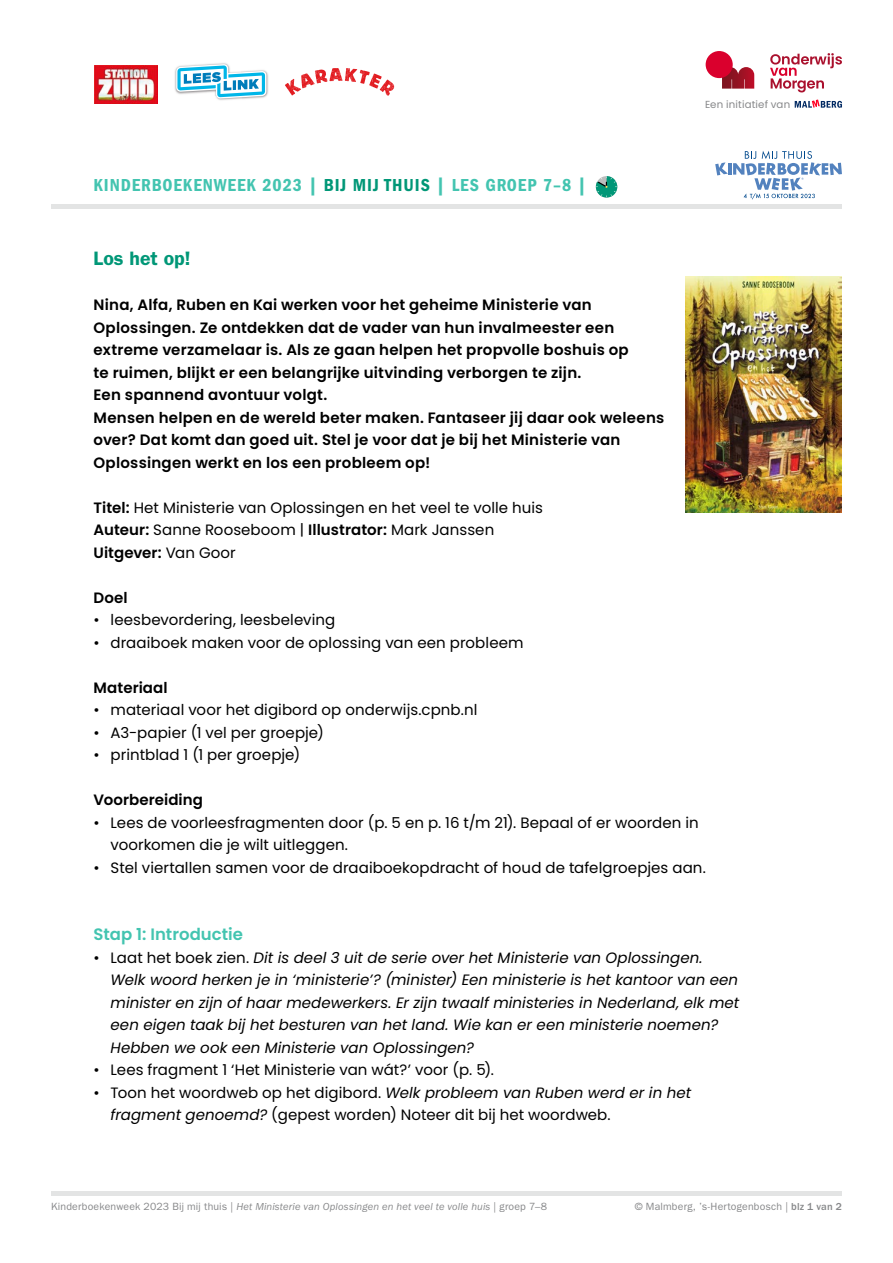
<style>
.page{position:relative;width:893px;height:1263px;background:#fff}
.page>*{position:absolute;margin:0;border:0;box-sizing:border-box;transform-origin:0 0}
.themakop{font:600 19.5px "ITC Franklin Gothic Std";color:#009777}
.t1{font:18px "ITC Franklin Gothic Std Dm Cd";letter-spacing:.05em;color:#43c4b0}
.opdrachtkop{font:600 16.5px "Poppins";color:#43c4b0}
.plat{font:15px/22.5px "Poppins";letter-spacing:.005em;color:#000}
.intro{font:600 15px/22.5px "Poppins";letter-spacing:.015em;color:#000}
.plat-2{font:italic 15px/22.5px "Poppins";letter-spacing:.005em;color:#000}
.tussenkop{font:600 15px "Poppins";letter-spacing:.005em;color:#000}
.t2{font:italic 10.5px "ITC Franklin Gothic Std";letter-spacing:.015em;color:#87888a}
.t3{font:10.5px "ITC Franklin Gothic Std";letter-spacing:.02em;color:#87888a}
.t4{font:10.2px "Poppins";letter-spacing:.015em;color:#87888a}
.s1{color:#009777}
.s2{font-weight:600}
.s3{font-style:normal}
.s4{font-style:italic}
.s5{font-weight:500}
</style>
<div class="page">
<hr style="left:51px;top:1192px;width:791px;height:4px;background:#e3e4e4">
<hr style="left:51px;top:205px;width:791px;height:4px;background:#e3e4e4">
<svg style="left:770px;top:53px;width:72px;height:39px"></svg>
<svg style="left:722px;top:67px;width:32px;height:22px"></svg>
<div style="left:706px;top:51px;width:27px;height:27px;background:#da002d;border-radius:50%"></div>
<svg style="left:795px;top:99px;width:47px;height:9px"></svg>
<img style="left:685px;top:276px;width:157px;height:237px">
<img style="left:94px;top:65px;width:63px;height:38px">
<img style="left:175px;top:63px;width:93px;height:37px">
<svg style="left:176px;top:64px;width:90px;height:35px"></svg>
<svg style="left:596px;top:176px;width:21px;height:22px"></svg>
<svg style="left:715px;top:151px;width:127px;height:48px"></svg>
<svg style="left:285px;top:68px;width:109px;height:28px"></svg>
<p class="t1" style="left:94px;top:175px;width:494px">KINDERBOEKENWEEK 2023 | <span class="s1">BIJ MIJ THUIS</span> | LES GROEP 7–8 |</p>
<p class="t4" style="left:705px;top:98px;width:87px">Een initiatief van</p>
<p class="themakop" style="left:94px;top:247px;width:99px">Los het op!</p>
<p class="intro" style="left:94px;top:294px;width:537px">Nina, Alfa, Ruben en Kai werken voor het geheime Ministerie van Oplossingen. Ze ontdekken dat de vader van hun invalmeester een extreme verzamelaar is. Als ze gaan helpen het propvolle boshuis op te ruimen, blijkt er een belangrijke uitvinding verborgen te zijn.<br>Een spannend avontuur volgt.</p>
<p class="intro" style="left:94px;top:406px;width:572px">Mensen helpen en de wereld beter maken. Fantaseer jij daar ook weleens over? Dat komt dan goed uit. Stel je voor dat je bij het Ministerie van<br>Oplossingen werkt en los een probleem op!</p>
<p class="plat" style="left:94px;top:496px;width:451px"><span class="s2">Titel:</span> Het Ministerie van Oplossingen en het veel te volle huis</p>
<p class="plat" style="left:94px;top:519px;width:402px"><span class="s2">Auteur:</span> Sanne Rooseboom | <span class="s2">Illustrator:</span> Mark Janssen<br><span class="s2">Uitgever:</span> Van Goor</p>
<p class="tussenkop" style="left:94px;top:589px;width:36px">Doel</p>
<p class="plat" style="left:94px;top:609px;width:243px">• leesbevordering, leesbeleving</p>
<p class="plat" style="left:94px;top:631px;width:432px">• draaiboek maken voor de oplossing van een probleem</p>
<p class="tussenkop" style="left:94px;top:679px;width:76px">Materiaal</p>
<p class="plat" style="left:94px;top:699px;width:385px">• materiaal voor het digibord op onderwijs.cpnb.nl</p>
<p class="plat" style="left:94px;top:721px;width:232px">• A3-papier (1 vel per groepje)</p>
<p class="plat" style="left:94px;top:744px;width:208px">• printblad 1 (1 per groepje)</p>
<p class="tussenkop" style="left:94px;top:791px;width:111px">Voorbereiding</p>
<p class="plat" style="left:111px;top:811px;width:590px;text-indent:-17px">• Lees de voorleesfragmenten door (p. 5 en p. 16 t/m 21). Bepaal of er woorden in voorkomen die je wilt uitleggen.</p>
<p class="plat" style="left:94px;top:856px;width:614px">• Stel viertallen samen voor de draaiboekopdracht of houd de tafelgroepjes aan.</p>
<p class="opdrachtkop" style="left:94px;top:925px;width:151px">Stap 1: Introductie</p>
<p class="plat-2" style="left:111px;top:946px;width:630px;text-indent:-17px"><span class="s3">• Laat het boek zien.</span> Dit is deel 3 uit de serie over het Ministerie van Oplossingen.<br>Welk woord herken je in ‘ministerie’? (minister) Een ministerie is het kantoor van een minister en zijn of haar medewerkers. Er zijn twaalf ministeries in Nederland, elk met een eigen taak bij het besturen van het land. Wie kan er een ministerie noemen?<br>Hebben we ook een Ministerie van Oplossingen?</p>
<p class="plat" style="left:94px;top:1059px;width:402px">• Lees fragment 1 ‘Het Ministerie van wát?’ voor (p. 5).</p>
<p class="plat" style="left:111px;top:1081px;width:582px;text-indent:-17px">• Toon het woordweb op het digibord. <span class="s4">Welk probleem van Ruben werd er in het fragment genoemd?</span> (gepest worden) Noteer dit bij het woordweb.</p>
<p class="t2" style="left:51px;top:1201px;width:498px"><span class="s3">Kinderboekenweek 2023 Bij mij thuis |</span> Het Ministerie van Oplossingen en het veel te volle huis <span class="s3">| groep 7–8</span></p>
<p class="t3" style="left:635px;top:1200px;width:209px">© Malmberg, ’s-Hertogenbosch | <span class="s5">blz 1 van 2</span></p>
</div>
